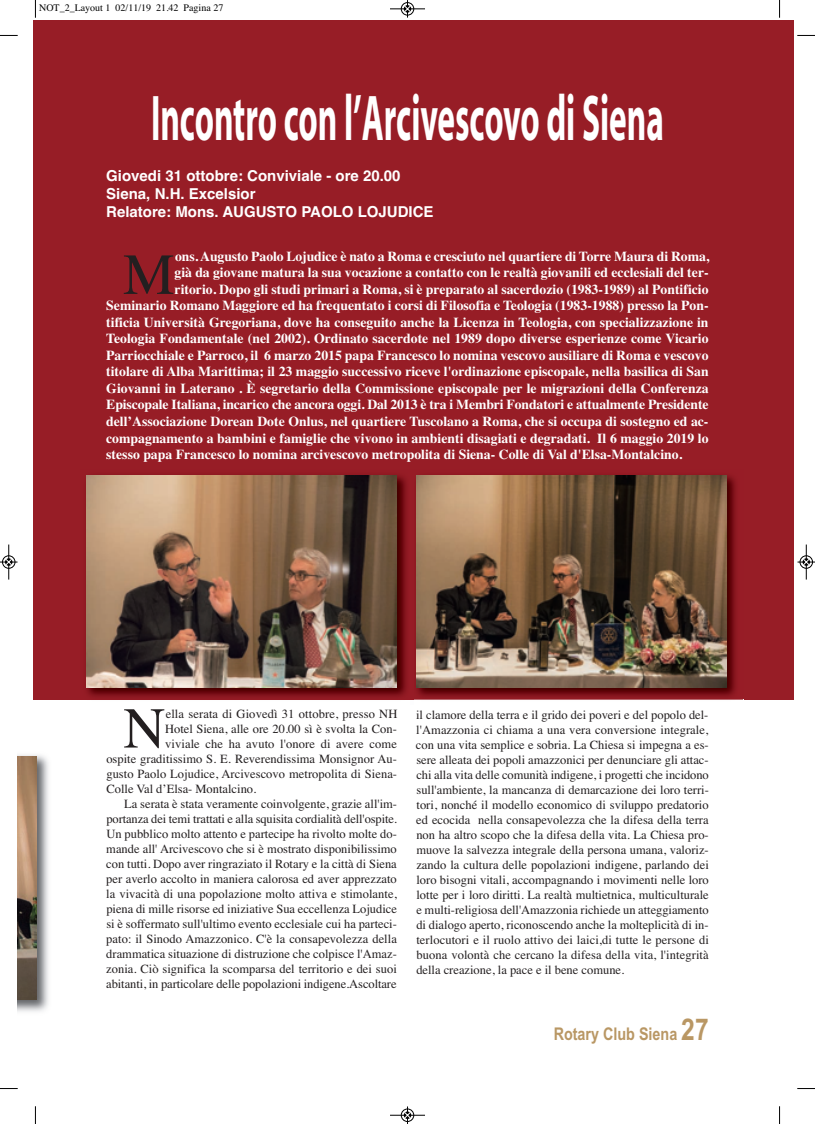
<style>
.page{position:relative;width:815px;height:1124px;background:#fff}
.page>*{position:absolute;margin:0;border:0;box-sizing:border-box;transform-origin:0 0}
.t1{font:700 65px "Myriad Web Pro";color:#fff;scale:.5 1}
.t2{font:58.12px "Times";color:#231f20}
.t3{font:57.75px "Times";color:#231f20}
.t4{font:700 17.5px "Arial Narrow";color:#b99764}
.t5{font:700 15px/18px "Helvetica";color:#fff}
.t6{font:700 13.75px "Times";color:#fff}
.t7{font:12.5px/15px "Times";color:#231f20;text-align:justify}
.t8{font:10px "Times";color:#000}
.s1{font-size:30px}
</style>
<div class="page">
<div style="left:33px;top:20px;width:761px;height:679px;background:#971d26"></div>
<img style="left:18px;top:755px;width:31px;height:257px">
<img style="left:18px;top:756px;width:19px;height:243px">
<img style="left:81px;top:475px;width:663px;height:225px">
<img style="left:87px;top:475px;width:310px;height:212px">
<img style="left:411px;top:475px;width:2px;height:224px">
<img style="left:416px;top:475px;width:311px;height:212px">
<svg style="left:35px;top:0;width:1px;height:18px"></svg>
<svg style="left:0;top:35px;width:18px;height:1px"></svg>
<svg style="left:779px;top:0;width:1px;height:18px"></svg>
<svg style="left:797px;top:35px;width:18px;height:1px"></svg>
<svg style="left:35px;top:1106px;width:1px;height:17px"></svg>
<svg style="left:0;top:1088px;width:18px;height:1px"></svg>
<svg style="left:779px;top:1106px;width:1px;height:17px"></svg>
<svg style="left:797px;top:1088px;width:18px;height:1px"></svg>
<div style="left:401px;top:2px;width:13px;height:14px;border:1px solid #fff;border-radius:50%"></div>
<hr style="left:390px;top:9px;width:35px;height:1px;background:#000">
<div style="left:401px;top:2px;width:13px;height:13px;border:1px solid #000;border-radius:50%"></div>
<svg style="left:404px;top:0;width:7px;height:18px"></svg>
<hr style="left:390px;top:1114px;width:35px;height:1px;background:#000">
<div style="left:401px;top:1108px;width:13px;height:13px;border:1px solid #000;border-radius:50%"></div>
<svg style="left:404px;top:1106px;width:7px;height:17px"></svg>
<hr style="left:9px;top:544px;width:1px;height:35px;background:#000">
<div style="left:2px;top:555px;width:13px;height:13px;border:1px solid #000;border-radius:50%"></div>
<svg style="left:0;top:558px;width:18px;height:7px"></svg>
<hr style="left:806px;top:544px;width:1px;height:35px;background:#000">
<div style="left:800px;top:555px;width:13px;height:13px;border:1px solid #000;border-radius:50%"></div>
<svg style="left:798px;top:558px;width:17px;height:7px"></svg>
<p class="t8" style="left:39px;top:-1px;width:186px">NOT_2_Layout 1 02/11/19 21.42 Pagina 27</p>
<h1 class="t1" style="left:151px;top:82px;width:1027px">Incontro con l’Arcivescovo di Siena</h1>
<p class="t5" style="left:106px;top:167px;width:329px">Giovedi 31 ottobre: Conviviale - ore 20.00<br>Siena, N.H. Excelsior<br>Relatore: Mons. AUGUSTO PAOLO LOJUDICE</p>
<h2 class="t2" style="left:123px;top:220px;width:53px">M</h2>
<p class="t6" style="left:175px;top:243px;width:536px">ons. Augusto Paolo Lojudice è nato a Roma e cresciuto nel quartiere di Torre Maura di Roma,</p>
<p class="t6" style="left:175px;top:259px;width:536px">già da giovane matura la sua vocazione a contatto con le realtà giovanili ed ecclesiali del ter-</p>
<p class="t6" style="left:175px;top:276px;width:536px">ritorio. Dopo gli studi primari a Roma, si è preparato al sacerdozio (1983-1989) al Pontificio</p>
<p class="t6" style="left:106px;top:292px;width:604px">Seminario Romano Maggiore ed ha frequentato i corsi di Filosofia e Teologia (1983-1988) presso la Pon-</p>
<p class="t6" style="left:106px;top:309px;width:604px">tificia Università Gregoriana, dove ha conseguito anche la Licenza in Teologia, con specializzazione in</p>
<p class="t6" style="left:106px;top:325px;width:604px">Teologia Fondamentale (nel 2002). Ordinato sacerdote nel 1989 dopo diverse esperienze come Vicario</p>
<p class="t6" style="left:106px;top:342px;width:604px">Parriocchiale e Parroco, il 6 marzo 2015 papa Francesco lo nomina vescovo ausiliare di Roma e vescovo</p>
<p class="t6" style="left:106px;top:358px;width:604px">titolare di Alba Marittima; il 23 maggio successivo riceve l'ordinazione episcopale, nella basilica di San</p>
<p class="t6" style="left:106px;top:375px;width:604px">Giovanni in Laterano . È segretario della Commissione episcopale per le migrazioni della Conferenza</p>
<p class="t6" style="left:106px;top:391px;width:604px">Episcopale Italiana, incarico che ancora oggi. Dal 2013 è tra i Membri Fondatori e attualmente Presidente</p>
<p class="t6" style="left:106px;top:408px;width:604px">dell’Associazione Dorean Dote Onlus, nel quartiere Tuscolano a Roma, che si occupa di sostegno ed ac-</p>
<p class="t6" style="left:106px;top:424px;width:604px">compagnamento a bambini e famiglie che vivono in ambienti disagiati e degradati. Il 6 maggio 2019 lo</p>
<p class="t6" style="left:106px;top:441px;width:577px">stesso papa Francesco lo nomina arcivescovo metropolita di Siena- Colle di Val d'Elsa-Montalcino.</p>
<h3 class="t3" style="left:123px;top:674px;width:43px">N</h3>
<p class="t7" style="left:166px;top:704px;width:233px">ella serata di Giovedì 31 ottobre, presso NH</p>
<p class="t7" style="left:165px;top:719px;width:233px">Hotel Siena, alle ore 20.00 sì è svolta la Con-</p>
<p class="t7" style="left:165px;top:734px;width:233px">viviale che ha avuto l'onore di avere come</p>
<p class="t7" style="left:106px;top:749px;width:292px">ospite graditissimo S. E. Reverendissima Monsignor Au-</p>
<p class="t7" style="left:106px;top:764px;width:292px">gusto Paolo Lojudice, Arcivescovo metropolita di Siena-</p>
<p class="t7" style="left:107px;top:779px;width:151px">Colle Val d’Elsa- Montalcino.</p>
<p class="t7" style="left:124px;top:794px;width:274px">La serata è stata veramente coinvolgente, grazie all'im-</p>
<p class="t7" style="left:107px;top:809px;width:292px">portanza dei temi trattati e alla squisita cordialità dell'ospite.</p>
<p class="t7" style="left:106px;top:824px;width:292px">Un pubblico molto attento e partecipe ha rivolto molte do-</p>
<p class="t7" style="left:106px;top:839px;width:292px">mande all' Arcivescovo che si è mostrato disponibilissimo</p>
<p class="t7" style="left:106px;top:854px;width:292px">con tutti. Dopo aver ringraziato il Rotary e la città di Siena</p>
<p class="t7" style="left:106px;top:869px;width:292px">per averlo accolto in maniera calorosa ed aver apprezzato</p>
<p class="t7" style="left:106px;top:884px;width:292px">la vivacità di una popolazione molto attiva e stimolante,</p>
<p class="t7" style="left:106px;top:899px;width:292px">piena di mille risorse ed iniziative Sua eccellenza Lojudice</p>
<p class="t7" style="left:106px;top:914px;width:292px">si è soffermato sull'ultimo evento ecclesiale cui ha parteci-</p>
<p class="t7" style="left:106px;top:929px;width:292px">pato: il Sinodo Amazzonico. C'è la consapevolezza della</p>
<p class="t7" style="left:106px;top:944px;width:292px">drammatica situazione di distruzione che colpisce l'Amaz-</p>
<p class="t7" style="left:106px;top:959px;width:292px">zonia. Ciò significa la scomparsa del territorio e dei suoi</p>
<p class="t7" style="left:106px;top:974px;width:292px">abitanti, in particolare delle popolazioni indigene.Ascoltare</p>
<p class="t7" style="left:416px;top:705px;width:294px">il clamore della terra e il grido dei poveri e del popolo del&shy;l'Amazzonia ci chiama a una vera conversione integrale, con una vita semplice e sobria. La Chiesa si impegna a es&shy;sere alleata dei popoli amazzonici per denunciare gli attac&shy;chi alla vita delle comunità indigene, i progetti che incidono sull'ambiente, la mancanza di demarcazione dei loro terri&shy;tori, nonché il modello economico di sviluppo predatorio ed ecocida nella consapevolezza che la difesa della terra non ha altro scopo che la difesa della vita. La Chiesa pro&shy;muove la salvezza integrale della persona umana, valoriz&shy;zando la cultura delle popolazioni indigene, parlando dei loro bisogni vitali, accompagnando i movimenti nelle loro lotte per i loro diritti. La realtà multietnica, multiculturale e multi-religiosa dell'Amazzonia richiede un atteggiamento di dialogo aperto, riconoscendo anche la molteplicità di in&shy;terlocutori e il ruolo attivo dei laici,di tutte le persone di buona volontà che cercano la difesa della vita, l'integrità della creazione, la pace e il bene comune.</p>
<h3 class="t4" style="left:554px;top:1020px;width:156px">Rotary Club Siena <span class="s1">27</span></h3>
</div>
